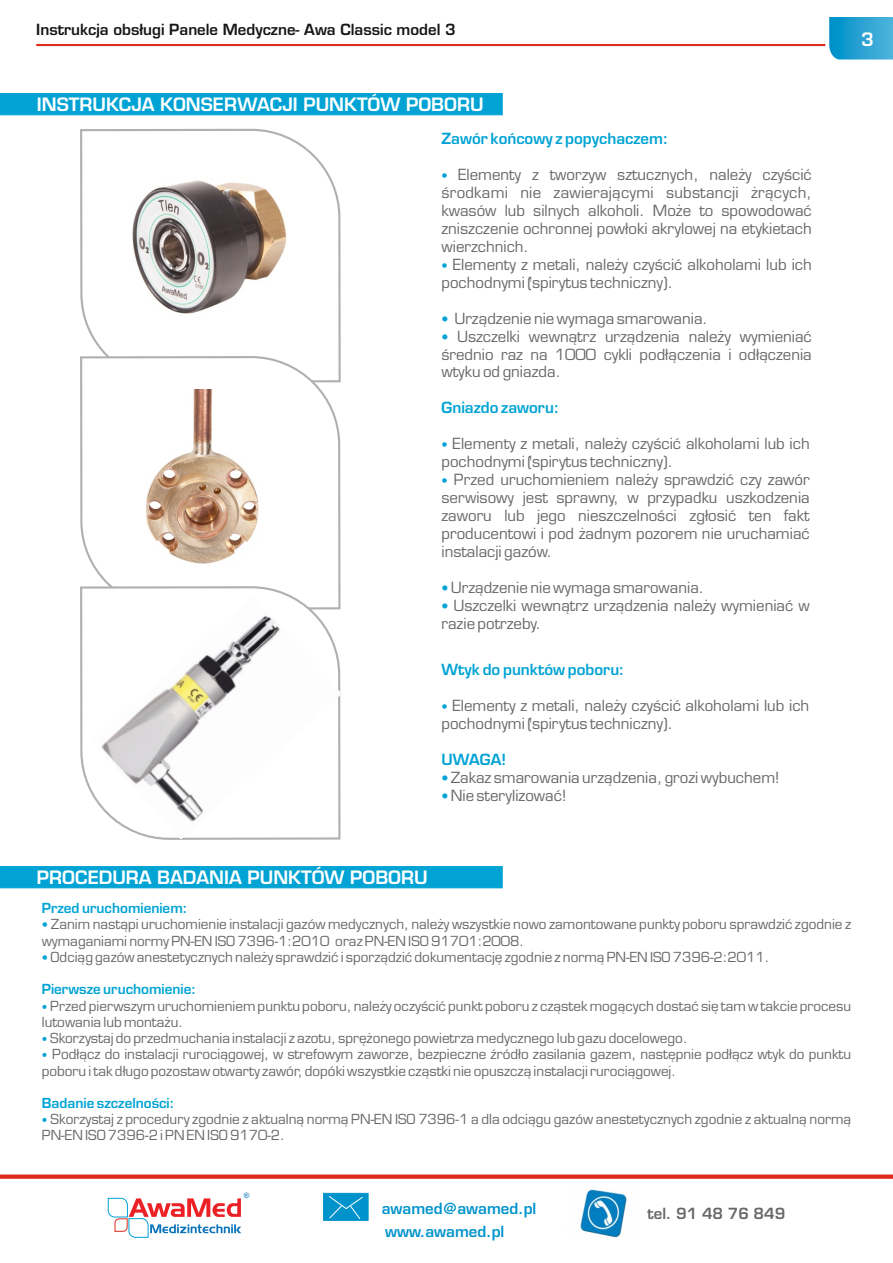
<style>
.page{position:relative;width:893px;height:1263px;background:#fff}
.page>*{position:absolute;margin:0;border:0;box-sizing:border-box;transform-origin:0 0}
.t1{font:700 18px "Euromode";color:#fff}
.t2{font:15px/18px "Euromode";color:#686868}
.t3{font:700 15px "Euromode";color:#00a3d4}
.t4{font:700 15px "Euromode";color:#151616}
.t5{font:700 15px "Euromode";color:#0093cb}
.t6{font:700 15px "Euromode";color:#686868}
.t7{font:13.5px "Euromode";color:#686868}
.t8{font:700 13.5px "Euromode";color:#00a3d4}
.t9{font:13.5px/18px "Euromode";color:#00a3d4}
.t10{font:12px "Euromode";color:#00a3d4}
.t11{font:7.5px "Arial";color:#0a73ba}
.s1{font-weight:700;color:#00a3d4}
</style>
<div class="page">
<svg style="left:80px;top:128px;width:261px;height:227px"></svg>
<svg style="left:80px;top:355px;width:261px;height:230px"></svg>
<svg style="left:80px;top:585px;width:261px;height:255px"></svg>
<img style="left:92px;top:597px;width:248px;height:242px">
<img style="left:127px;top:389px;width:140px;height:184px">
<img style="left:115px;top:161px;width:175px;height:157px">
<hr style="left:36px;top:44px;width:789px;height:2px;background:#dd2b1c">
<svg style="left:829px;top:17px;width:64px;height:43px;background:#2ca4d3"></svg>
<svg style="left:0;top:93px;width:503px;height:23px;background:#08a6d5"></svg>
<svg style="left:0;top:866px;width:503px;height:23px;background:#08a5d5"></svg>
<svg style="left:0;top:1174px;width:893px;height:5px;background:#e1473a"></svg>
<svg style="left:107px;top:1197px;width:134px;height:41px"></svg>
<svg style="left:323px;top:1192px;width:46px;height:29px"></svg>
<img style="left:580px;top:1189px;width:47px;height:49px">
<p class="t4" style="left:36px;top:23px;width:421px">Instrukcja obsługi Panele Medyczne- Awa Classic model 3</p>
<p class="t1" style="left:37px;top:98px;width:448px">INSTRUKCJA KONSERWACJI PUNKTÓW POBORU</p>
<p class="t3" style="left:441px;top:133px;width:228px">Zawór końcowy z popychaczem:</p>
<p class="t10" style="left:441px;top:171px;width:8px">•</p>
<p class="t2" style="left:441px;top:167px;width:372px;text-align:justify;text-indent:17px">Elementy z tworzyw sztucznych, należy czyścić środkami nie zawierającymi substancji żrących, kwasów lub silnych alkoholi. Może to spowodować zniszczenie ochronnej powłoki akrylowej na etykietach wierzchnich.</p>
<p class="t2" style="left:441px;top:257px;width:372px;text-indent:11px">Elementy z metali, należy czyścić alkoholami lub ich pochodnymi (spirytus techniczny).</p>
<p class="t2" style="left:454px;top:311px;width:255px">Urządzenie nie wymaga smarowania.</p>
<p class="t2" style="left:457px;top:329px;width:356px">Uszczelki wewnątrz urządzenia należy wymieniać</p>
<p class="t2" style="left:441px;top:346px;width:372px">średnio raz na 1000 cykli podłączenia i odłączenia</p>
<p class="t2" style="left:441px;top:364px;width:121px">wtyku od gniazda.</p>
<p class="t3" style="left:441px;top:402px;width:119px">Gniazdo zaworu:</p>
<p class="t10" style="left:441px;top:440px;width:8px">•</p>
<p class="t10" style="left:441px;top:476px;width:8px">•</p>
<p class="t10" style="left:441px;top:260px;width:8px">•</p>
<p class="t9" style="left:441px;top:311px;width:9px">• •</p>
<p class="t2" style="left:441px;top:436px;width:370px;text-indent:11px">Elementy z metali, należy czyścić alkoholami lub ich pochodnymi (spirytus techniczny).</p>
<p class="t2" style="left:441px;top:472px;width:370px;text-align:justify;text-indent:12px">Przed uruchomieniem należy sprawdzić czy zawór serwisowy jest sprawny, w przypadku uszkodzenia zaworu lub jego nieszczelności zgłosić ten fakt producentowi i pod żadnym pozorem nie uruchamiać instalacji gazów.</p>
<p class="t2" style="left:451px;top:580px;width:255px">Urządzenie nie wymaga smarowania.</p>
<p class="t2" style="left:453px;top:598px;width:358px">Uszczelki wewnątrz urządzenia należy wymieniać w</p>
<p class="t2" style="left:441px;top:616px;width:101px">razie potrzeby.</p>
<p class="t3" style="left:441px;top:663px;width:185px">Wtyk do punktów poboru:</p>
<p class="t9" style="left:441px;top:580px;width:9px">• •</p>
<p class="t2" style="left:441px;top:698px;width:369px;text-indent:11px">Elementy z metali, należy czyścić alkoholami lub ich pochodnymi (spirytus techniczny).</p>
<p class="t2" style="left:451px;top:770px;width:330px">Zakaz smarowania urządzenia, grozi wybuchem!<br>Nie sterylizować!</p>
<p class="t10" style="left:441px;top:701px;width:8px">•</p>
<p class="t3" style="left:441px;top:753px;width:66px">UWAGA!</p>
<p class="t9" style="left:441px;top:770px;width:9px">• •</p>
<p class="t1" style="left:861px;top:33px;width:14px">3</p>
<p class="t1" style="left:37px;top:870px;width:392px">PROCEDURA BADANIA PUNKTÓW POBORU</p>
<p class="t8" style="left:42px;top:903px;width:147px">Przed uruchomieniem:</p>
<p class="t7" style="left:51px;top:919px;width:802px">Zanim nastąpi uruchomienie instalacji gazów medycznych, należy wszystkie nowo zamontowane punkty poboru sprawdzić zgodnie z</p>
<p class="t7" style="left:42px;top:935px;width:484px">wymaganiami normy PN-EN ISO 7396-1:2010 oraz PN-EN ISO 91701:2008.</p>
<p class="t7" style="left:51px;top:951px;width:720px">Odciąg gazów anestetycznych należy sprawdzić i sporządzić dokumentację zgodnie z normą PN-EN ISO 7396-2:2011.</p>
<p class="t10" style="left:42px;top:920px;width:8px">•</p>
<p class="t10" style="left:42px;top:952px;width:8px">•</p>
<p class="t8" style="left:42px;top:984px;width:156px">Pierwsze uruchomienie:</p>
<p class="t7" style="left:42px;top:1000px;width:811px"><span class="s1">•</span> Przed pierwszym uruchomieniem punktu poboru, należy oczyścić punkt poboru z cząstek mogących dostać się tam w takcie procesu</p>
<p class="t7" style="left:42px;top:1033px;width:647px"><span class="s1">•</span> Skorzystaj do przedmuchania instalacji z azotu, sprężonego powietrza medycznego lub gazu docelowego.</p>
<p class="t7" style="left:42px;top:1049px;width:811px"><span class="s1">•</span> Podłącz do instalacji rurociągowej, w strefowym zaworze, bezpieczne źródło zasilania gazem, następnie podłącz wtyk do punktu</p>
<p class="t7" style="left:42px;top:1016px;width:143px">lutowania lub montażu.</p>
<p class="t7" style="left:42px;top:1065px;width:636px">poboru i tak długo pozostaw otwarty zawór, dopóki wszystkie cząstki nie opuszczą instalacji rurociągowej.</p>
<p class="t8" style="left:42px;top:1097px;width:134px">Badanie szczelności:</p>
<p class="t7" style="left:42px;top:1114px;width:811px"><span class="s1">•</span> Skorzystaj z procedury zgodnie z aktualną normą PN-EN ISO 7396-1 a dla odciągu gazów anestetycznych zgodnie z aktualną normą</p>
<p class="t7" style="left:42px;top:1130px;width:245px">PN-EN ISO 7396-2 i PN EN ISO 9170-2.</p>
<p class="t11" style="left:244px;top:1192px;width:7px">®</p>
<p class="t5" style="left:382px;top:1202px;width:156px">awamed@awamed.pl</p>
<p class="t5" style="left:385px;top:1225px;width:121px">www.awamed.pl</p>
<p class="t6" style="left:648px;top:1208px;width:139px">tel. 91 48 76 849</p>
</div>
